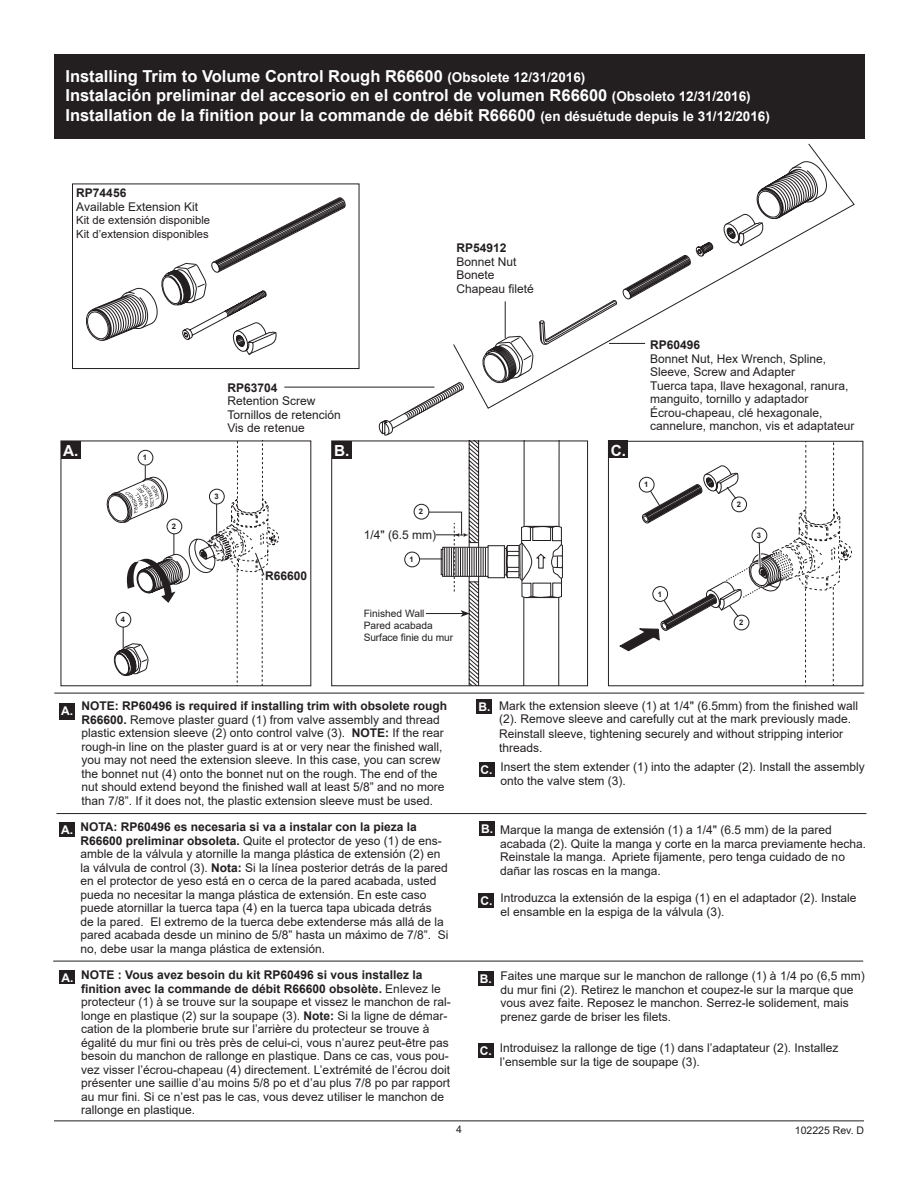
<style>
.page{position:relative;width:918px;height:1188px;background:#fff}
.page>*{position:absolute;margin:0;border:0;box-sizing:border-box;transform-origin:0 0}
.t1{font:700 16.5px/19.5px "Arial";color:#fff}
.t2{font:700 15.3px "Arial";color:#fff}
.t3{font:12px/13.5px "Arial";color:#231f20}
.t4{font:700 12px "Arial";color:#231f20}
.t5{font:700 12px "Arial";color:#fff}
.t6{font:11.25px/13.5px "Arial";color:#231f20}
.t7{font:10.5px "Arial";color:#231f20}
.t8{font:10.2px/12.3px "Arial";color:#231f20}
.t9{font:700 7.65px "Arial";color:#231f20}
.s1{font-size:13.5px}
.s2{font-weight:700}
</style>
<div class="page">
<hr style="left:54px;top:1120px;width:810px;height:1px;background:#231f20">
<hr style="left:54px;top:693px;width:810px;height:1px;background:#231f20">
<div style="left:479px;top:762px;width:15px;height:15px;background:#231f20"></div>
<div style="left:479px;top:821px;width:16px;height:15px;background:#231f20"></div>
<div style="left:479px;top:893px;width:15px;height:15px;background:#231f20"></div>
<div style="left:478px;top:1043px;width:16px;height:15px;background:#231f20"></div>
<hr style="left:56px;top:813px;width:810px;height:1px;background:#231f20">
<hr style="left:53px;top:961px;width:810px;height:1px;background:#231f20">
<div style="left:59px;top:703px;width:16px;height:16px;background:#231f20"></div>
<div style="left:59px;top:822px;width:16px;height:15px;background:#231f20"></div>
<div style="left:59px;top:970px;width:16px;height:14px;background:#231f20"></div>
<div style="left:478px;top:972px;width:16px;height:14px;background:#231f20"></div>
<div style="left:477px;top:700px;width:15px;height:14px;background:#231f20"></div>
<svg style="left:453px;top:143px;width:402px;height:266px"></svg>
<svg style="left:86px;top:197px;width:260px;height:158px"></svg>
<div style="left:72px;top:184px;width:287px;height:185px;border:1px solid #231f20"></div>
<div style="left:455px;top:242px;width:114px;height:60px;background:#fff"></div>
<hr style="left:505px;top:301px;width:1px;height:37px;background:#231f20">
<div style="left:331px;top:441px;width:257px;height:245px;border:1px solid #231f20"></div>
<div style="left:61px;top:441px;width:20px;height:17px;background:#231f20"></div>
<div style="left:332px;top:441px;width:20px;height:17px;background:#231f20"></div>
<svg style="left:405px;top:552px;width:15px;height:15px"></svg>
<div style="left:404px;top:552px;width:16px;height:15px;border:1px solid #231f20;border-radius:50%"></div>
<div style="left:408px;top:555px;width:8px;height:9px;background:#fff"></div>
<div style="left:414px;top:504px;width:15px;height:15px;border:1px solid #231f20;border-radius:50%"></div>
<div style="left:608px;top:441px;width:20px;height:17px;background:#231f20"></div>
<svg style="left:620px;top:441px;width:232px;height:245px"></svg>
<svg style="left:419px;top:441px;width:144px;height:245px"></svg>
<svg style="left:379px;top:382px;width:85px;height:53px"></svg>
<hr style="left:284px;top:387px;width:150px;height:1px;background:#231f20">
<svg style="left:107px;top:441px;width:172px;height:245px"></svg>
<hr style="left:609px;top:343px;width:36px;height:1px;background:#231f20">
<div style="left:54px;top:54px;width:810px;height:85px;background:#231f20"></div>
<p class="t1" style="left:65px;top:66px;width:706px">Installing Trim to Volume Control Rough R66600 <span class="s1">(Obsolete 12/31/2016)<br></span>Instalación preliminar del accesorio en el control de volumen R66600 <span class="s1">(Obsoleto 12/31/2016)<br></span>Installation de la finition pour la commande de débit R66600 <span class="s1">(en désuétude depuis le 31/12/2016)</span></p>
<p class="t4" style="left:76px;top:185px;width:52px">RP74456</p>
<p class="t3" style="left:76px;top:200px;width:123px">Available Extension Kit</p>
<p class="t6" style="left:76px;top:214px;width:135px">Kit de extensión disponible<br>Kit d’extension disponibles</p>
<p class="t4" style="left:456px;top:240px;width:52px">RP54912</p>
<p class="t3" style="left:456px;top:255px;width:79px">Bonnet Nut<br>Bonete<br>Chapeau fileté</p>
<p class="t2" style="left:63px;top:440px;width:17px">A.</p>
<p class="t9" style="left:143px;top:452px;width:6px">1</p>
<p class="t9" style="left:172px;top:521px;width:6px">2</p>
<p class="t9" style="left:121px;top:614px;width:6px">4</p>
<p class="t4" style="left:228px;top:379px;width:52px">RP63704</p>
<p class="t3" style="left:228px;top:394px;width:115px">Retention Screw<br>Tornillos de retención<br>Vis de retenue</p>
<p class="t2" style="left:334px;top:440px;width:17px">B.</p>
<p class="t9" style="left:214px;top:491px;width:6px">3</p>
<p class="t4" style="left:265px;top:567px;width:44px">R66600</p>
<p class="t9" style="left:419px;top:506px;width:6px">2</p>
<p class="t3" style="left:364px;top:528px;width:74px">1/4" (6.5 mm)</p>
<p class="t9" style="left:410px;top:554px;width:6px">1</p>
<p class="t8" style="left:364px;top:607px;width:91px">Finished Wall<br>Pared acabada<br>Surface finie du mur</p>
<p class="t2" style="left:611px;top:439px;width:17px">C.</p>
<p class="t4" style="left:650px;top:336px;width:52px">RP60496</p>
<p class="t3" style="left:650px;top:352px;width:206px">Bonnet Nut, Hex Wrench, Spline, Sleeve, Screw and Adapter<br>Tuerca tapa, llave hexagonal, ranura, manguito, tornillo y adaptador Écrou-chapeau, clé hexagonale, cannelure, manchon, vis et adaptateur</p>
<p class="t9" style="left:644px;top:479px;width:6px">1</p>
<p class="t9" style="left:737px;top:499px;width:6px">2</p>
<p class="t9" style="left:757px;top:530px;width:6px">3</p>
<p class="t9" style="left:658px;top:589px;width:6px">1</p>
<p class="t9" style="left:739px;top:617px;width:6px">2</p>
<p class="t5" style="left:61px;top:702px;width:13px">A.</p>
<p class="t3" style="left:82px;top:699px;width:367px"><span class="s2">NOTE: RP60496 is required if installing trim with obsolete rough R66600.</span> Remove plaster guard (1) from valve assembly and thread plastic extension sleeve (2) onto control valve (3). <span class="s2">NOTE:</span> If the rear rough-in line on the plaster guard is at or very near the finished wall, you may not need the extension sleeve. In this case, you can screw the bonnet nut (4) onto the bonnet nut on the rough. The end of the nut should extend beyond the finished wall at least 5/8” and no more than 7/8”. If it does not, the plastic extension sleeve must be used.</p>
<p class="t5" style="left:478px;top:699px;width:13px">B.</p>
<p class="t3" style="left:499px;top:698px;width:361px;line-height:14.1px">Mark the extension sleeve (1) at 1/4" (6.5mm) from the finished wall (2). Remove sleeve and carefully cut at the mark previously made.<br>Reinstall sleeve, tightening securely and without stripping interior threads.</p>
<p class="t5" style="left:481px;top:761px;width:13px">C.</p>
<p class="t3" style="left:501px;top:760px;width:366px">Insert the stem extender (1) into the adapter (2). Install the assembly onto the valve stem (3).</p>
<p class="t5" style="left:61px;top:821px;width:13px">A.</p>
<p class="t3" style="left:80px;top:820px;width:370px"><span class="s2">NOTA: RP60496 es necesaria si va a instalar con la pieza la R66600 preliminar obsoleta.</span> Quite el protector de yeso (1) de ens&shy;amble de la válvula y atornille la manga plástica de extensión (2) en la válvula de control (3). <span class="s2">Nota:</span> Si la línea posterior detrás de la pared en el protector de yeso está en o cerca de la pared acabada, usted pueda no necesitar la manga plástica de extensión. En este caso puede atornillar la tuerca tapa (4) en la tuerca tapa ubicada detrás<br>de la pared. El extremo de la tuerca debe extenderse más allá de la pared acabada desde un minino de 5/8” hasta un máximo de 7/8”. Si no, debe usar la manga plástica de extensión.</p>
<p class="t5" style="left:481px;top:820px;width:13px">B.</p>
<p class="t5" style="left:480px;top:892px;width:13px">C.</p>
<p class="t3" style="left:500px;top:823px;width:368px">Marque la manga de extensión (1) a 1/4" (6.5 mm) de la pared acabada (2). Quite la manga y corte en la marca previamente hecha.<br>Reinstale la manga. Apriete fijamente, pero tenga cuidado de no dañar las roscas en la manga.</p>
<p class="t3" style="left:500px;top:891px;width:358px">Introduzca la extensión de la espiga (1) en el adaptador (2). Instale el ensamble en la espiga de la válvula (3).</p>
<p class="t5" style="left:61px;top:969px;width:13px">A.</p>
<p class="t3" style="left:81px;top:968px;width:371px"><span class="s2">NOTE : Vous avez besoin du kit RP60496 si vous installez la finition avec la commande de débit R66600 obsolète.</span> Enlevez le protecteur (1) à se trouve sur la soupape et vissez le manchon de ral&shy;longe en plastique (2) sur la soupape (3). <span class="s2">Note:</span> Si la ligne de démar&shy;cation de la plomberie brute sur l’arrière du protecteur se trouve à égalité du mur fini ou très près de celui-ci, vous n’aurez peut-être pas besoin du manchon de rallonge en plastique. Dans ce cas, vous pou&shy;vez visser l’écrou-chapeau (4) directement. L’extrémité de l’écrou doit présenter une saillie d’au moins 5/8 po et d’au plus 7/8 po par rapport au mur fini. Si ce n’est pas le cas, vous devez utiliser le manchon de rallonge en plastique.</p>
<p class="t5" style="left:480px;top:971px;width:13px">B.</p>
<p class="t5" style="left:480px;top:1042px;width:13px">C.</p>
<p class="t3" style="left:501px;top:969px;width:366px">Faites une marque sur le manchon de rallonge (1) à 1/4 po (6,5 mm) du mur fini (2). Retirez le manchon et coupez-le sur la marque que vous avez faite. Reposez le manchon. Serrez-le solidement, mais prenez garde de briser les filets.</p>
<p class="t3" style="left:500px;top:1041px;width:340px">Introduisez la rallonge de tige (1) dans l’adaptateur (2). Installez l’ensemble sur la tige de soupape (3).</p>
<p class="t7" style="left:456px;top:1122px;width:7px">4</p>
<p class="t7" style="left:795px;top:1123px;width:71px">102225 Rev. D</p>
</div>
